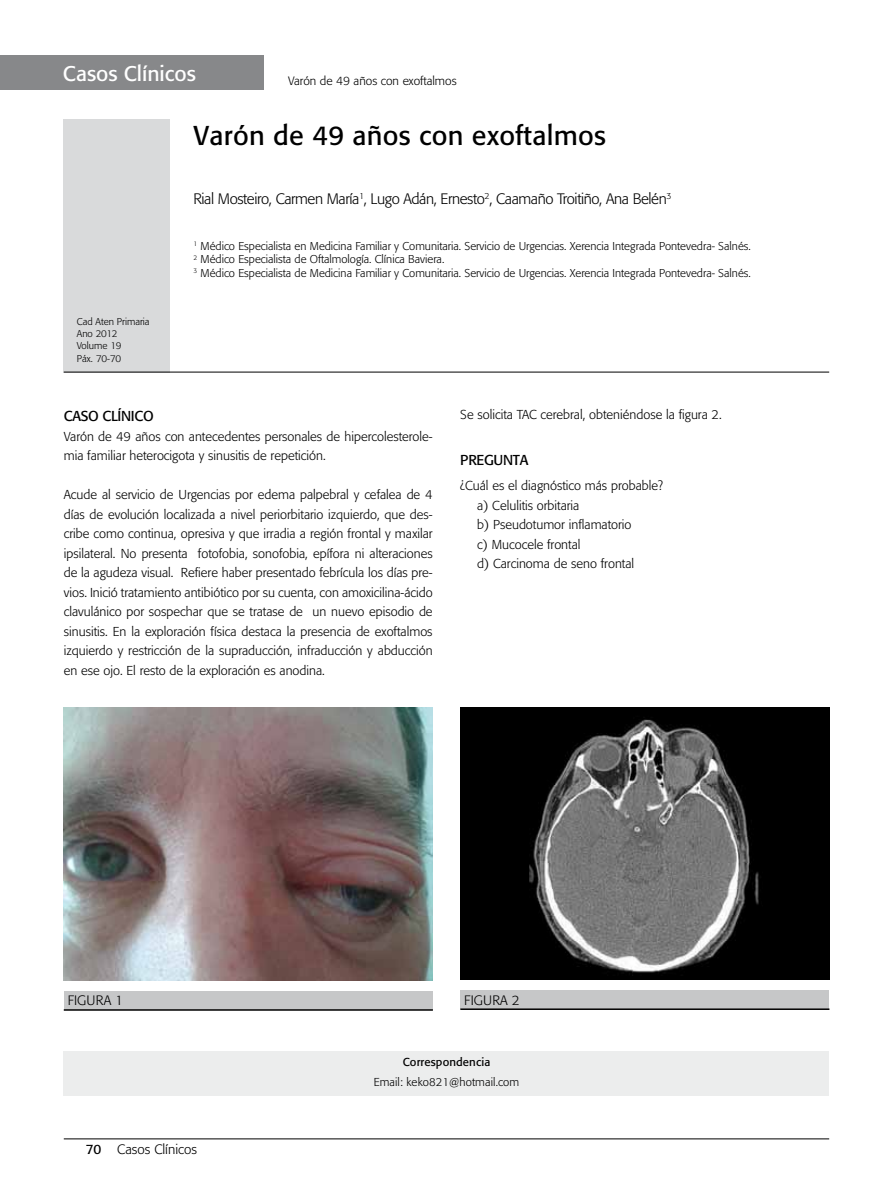
<style>
.page{position:relative;width:893px;height:1191px;background:#fff}
.page>*{position:absolute;margin:0;border:0;box-sizing:border-box;transform-origin:0 0}
.t1{font:27px "Formata";letter-spacing:.01em;color:#000}
.t2{font:21px "Formata";color:#fff}
.t3{font:300 15px "Formata";letter-spacing:-.025em;color:#000}
.t4{font:14.25px "Formata";letter-spacing:-.02em;color:#000}
.t5{font:300 13.5px "Formata";color:#000}
.t6{font:300 12.9px/19.5px "Formata";color:#000}
.t7{font:300 12px "Formata";color:#000}
.t8{font:300 11.4px "Formata";letter-spacing:.01em;color:#000}
.t9{font:11.4px "Formata";letter-spacing:.01em;color:#000}
.t10{font:300 11.25px/13.5px "Formata";color:#000}
.t11{font:300 9.75px/12.3px "Formata";color:#000}
.s1{font-weight:400}
</style>
<div class="page">
<div style="left:0;top:55px;width:264px;height:35px;background:#87888a"></div>
<div style="left:64px;top:119px;width:106px;height:253px;background:#d9dadb"></div>
<hr style="left:64px;top:372px;width:765px;height:1px;background:#000">
<hr style="left:64px;top:1138px;width:765px;height:1px;background:#000">
<img style="left:64px;top:708px;width:369px;height:272px">
<div style="left:64px;top:990px;width:369px;height:19px;background:#c6c7c8"></div>
<hr style="left:64px;top:1009px;width:369px;height:1px;background:#000">
<img style="left:460px;top:707px;width:369px;height:272px">
<div style="left:460px;top:990px;width:369px;height:18px;background:#c6c7c8"></div>
<hr style="left:460px;top:1008px;width:369px;height:2px;background:#000">
<div style="left:64px;top:1050px;width:765px;height:45px;background:#eceded"></div>
<h2 class="t2" style="left:63px;top:61px;width:134px">Casos Clínicos</h2>
<p class="t7" style="left:288px;top:73px;width:170px">Varón de 49 años con exoftalmos</p>
<h1 class="t1" style="left:193px;top:119px;width:414px">Varón de 49 años con exoftalmos</h1>
<p class="t11" style="left:77px;top:316px;width:74px">Cad Aten Primaria<br>Ano 2012<br>Volume 19<br>Páx. 70-70</p>
<p class="t3" style="left:193px;top:190px;width:480px">Rial Mosteiro, Carmen María<sup>1</sup>, Lugo Adán, Ernesto<sup>2</sup>, Caamaño Troitiño, Ana Belén<sup>3</sup></p>
<p class="t10" style="left:193px;top:239px;width:559px"><sup>1</sup> Médico Especialista en Medicina Familiar y Comunitaria. Servicio de Urgencias. Xerencia Integrada Pontevedra- Salnés.<br><sup>2</sup> Médico Especialista de Oftalmología. Clínica Baviera.<br><sup>3</sup> Médico Especialista de Medicina Familiar y Comunitaria. Servicio de Urgencias. Xerencia Integrada Pontevedra- Salnés.</p>
<p class="t4" style="left:64px;top:407px;width:92px">CASO CLÍNICO</p>
<p class="t6" style="left:64px;top:426px;width:370px">Varón de 49 años con antecedentes personales de hipercolesterole&shy;mia familiar heterocigota y sinusitis de repetición.</p>
<p class="t6" style="left:64px;top:485px;width:370px;text-align:justify">Acude al servicio de Urgencias por edema palpebral y cefalea de 4 días de evolución localizada a nivel periorbitario izquierdo, que des&shy;cribe como continua, opresiva y que irradia a región frontal y maxilar ipsilateral. No presenta fotofobia, sonofobia, epífora ni alteraciones de la agudeza visual. Refiere haber presentado febrícula los días pre&shy;vios. Inició tratamiento antibiótico por su cuenta, con amoxicilina-ácido clavulánico por sospechar que se tratase de un nuevo episodio de sinusitis. En la exploración física destaca la presencia de exoftalmos izquierdo y restricción de la supraducción, infraducción y abducción en ese ojo. El resto de la exploración es anodina.</p>
<p class="t6" style="left:460px;top:405px;width:263px">Se solicita TAC cerebral, obteniéndose la figura 2.</p>
<p class="t4" style="left:460px;top:451px;width:70px">PREGUNTA</p>
<p class="t6" style="left:477px;top:476px;width:187px;text-indent:-17px">¿Cuál es el diagnóstico más probable? a) Celulitis orbitaria<br>b) Pseudotumor inflamatorio<br>c) Mucocele frontal<br>d) Carcinoma de seno frontal</p>
<p class="t5" style="left:68px;top:992px;width:57px">FIGURA 1</p>
<p class="t5" style="left:464px;top:992px;width:57px">FIGURA 2</p>
<p class="t5" style="left:86px;top:1141px;width:113px"><span class="s1">70</span> Casos Clínicos</p>
<p class="t9" style="left:403px;top:1055px;width:89px">Correspondencia</p>
<p class="t8" style="left:374px;top:1075px;width:147px">Email: keko821@hotmail.com</p>
</div>
